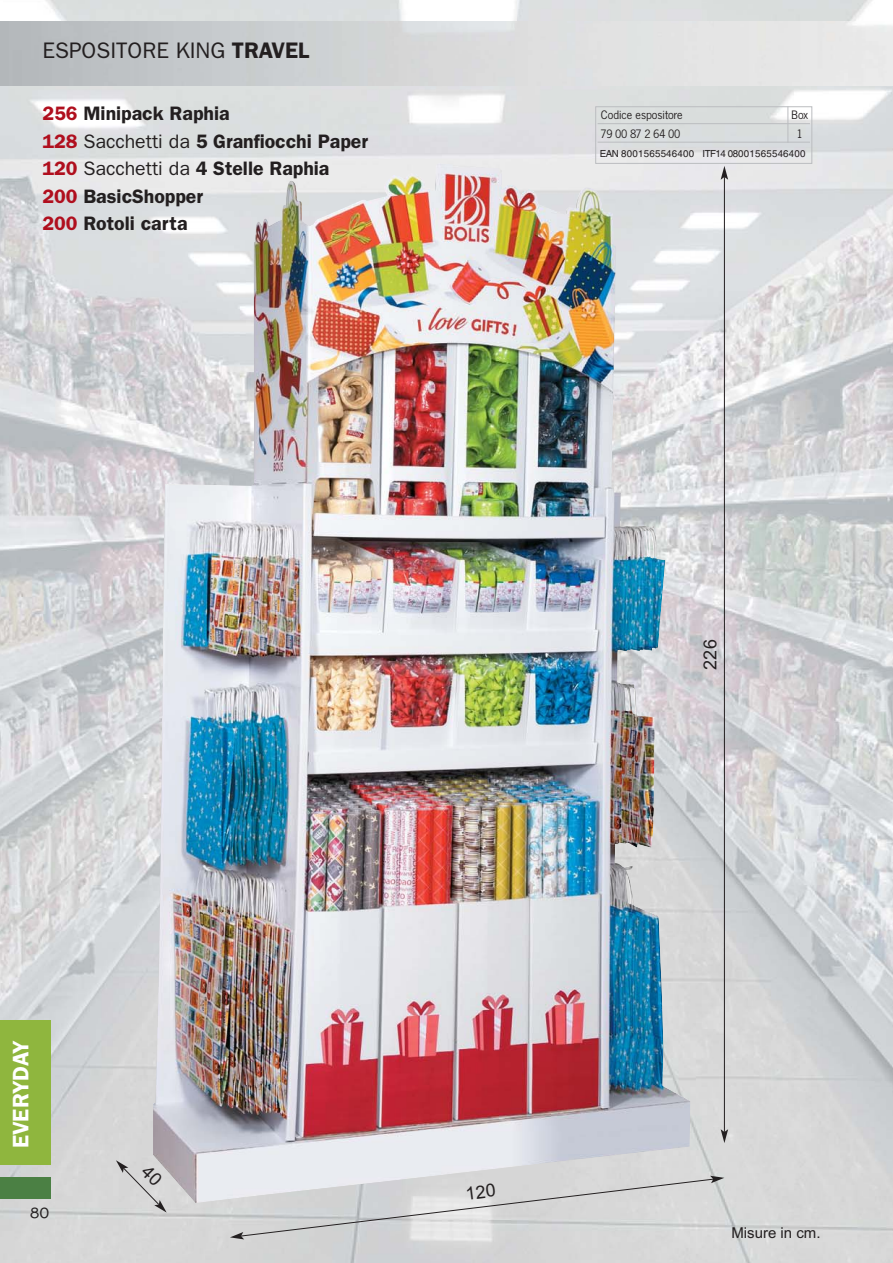
<style>
.page{position:relative;width:893px;height:1263px;background:#fff}
.page>*{position:absolute;margin:0;border:0;box-sizing:border-box;transform-origin:0 0}
.t1{font:22.5px "Frankfurt Gothic Plain";color:#231f20}
.t2{font:700 22.5px "Frankfurt Gothic";color:#fff}
.t3{font:700 19.5px/27.6px "Frankfurt Gothic";color:#231f20}
.t4{font:18px "Arial";color:#231f20}
.t5{font:15px "Arial";color:#231f20}
.t6{font:15px "Memorandum Plain";color:#231f20}
.t7{font:12.75px "News Got T";color:#231f20}
.t8{font:9.75px "Switzerland";letter-spacing:.02em;color:#231f20}
.s1{font-family:"Frankfurt Gothic";font-weight:700}
.s2{color:#b00f1e}
.s3{font-family:"Frankfurt Gothic Plain";font-weight:400}
</style>
<div class="page">
<img style="left:0;top:0;width:893px;height:1263px">
<img style="left:153px;top:163px;width:537px;height:1040px">
<hr style="left:724px;top:177px;width:1px;height:955px;background:#231f20">
<svg style="left:721px;top:1129px;width:7px;height:14px"></svg>
<img style="left:0;top:21px;width:893px;height:64px">
<div style="left:0;top:1178px;width:51px;height:21px;background:#4b8044"></div>
<div style="left:0;top:1021px;width:51px;height:144px;background:#8fb63e"></div>
<svg style="left:595px;top:106px;width:217px;height:74px;background:#dddfe0"></svg>
<hr style="left:597px;top:142px;width:213px;height:1px;background:#bbbdc0">
<hr style="left:787px;top:106px;width:1px;height:37px;background:#bbbdc0">
<svg style="left:230px;top:1176px;width:494px;height:63px;background:#d4d5d5"></svg>
<svg style="left:116px;top:1160px;width:51px;height:53px;background:#cdcdcd"></svg>
<p class="t1" style="left:42px;top:43px;width:268px">ESPOSITORE KING <span class="s1">TRAVEL</span></p>
<p class="t3" style="left:42px;top:101px;width:327px"><span class="s2">256</span> Minipack Raphia<br><span class="s2">128</span> <span class="s3">Sacchetti da</span> 5 Granfiocchi Paper<br><span class="s2">120</span> <span class="s3">Sacchetti da</span> 4 Stelle Raphia<br><span class="s2">200</span> BasicShopper<br><span class="s2">200</span> Rotoli carta</p>
<p class="t2" style="left:13px;top:1148px;width:109px;rotate:-90deg">EVERYDAY</p>
<p class="t6" style="left:30px;top:1204px;width:21px">80</p>
<p class="t7" style="left:601px;top:107px;width:83px">Codice espositore</p>
<p class="t7" style="left:791px;top:107px;width:18px">Box</p>
<p class="t7" style="left:600px;top:126px;width:81px">79 00 87 2 64 00</p>
<p class="t7" style="left:796px;top:126px;width:8px">1</p>
<p class="t8" style="left:600px;top:148px;width:207px">EAN 8001565546400 ITF14 08001565546400</p>
<p class="t4" style="left:700px;top:670px;width:32px;rotate:-90deg">226</p>
<p class="t5" style="left:731px;top:1224px;width:91px">Misure in cm.</p>
</div>
